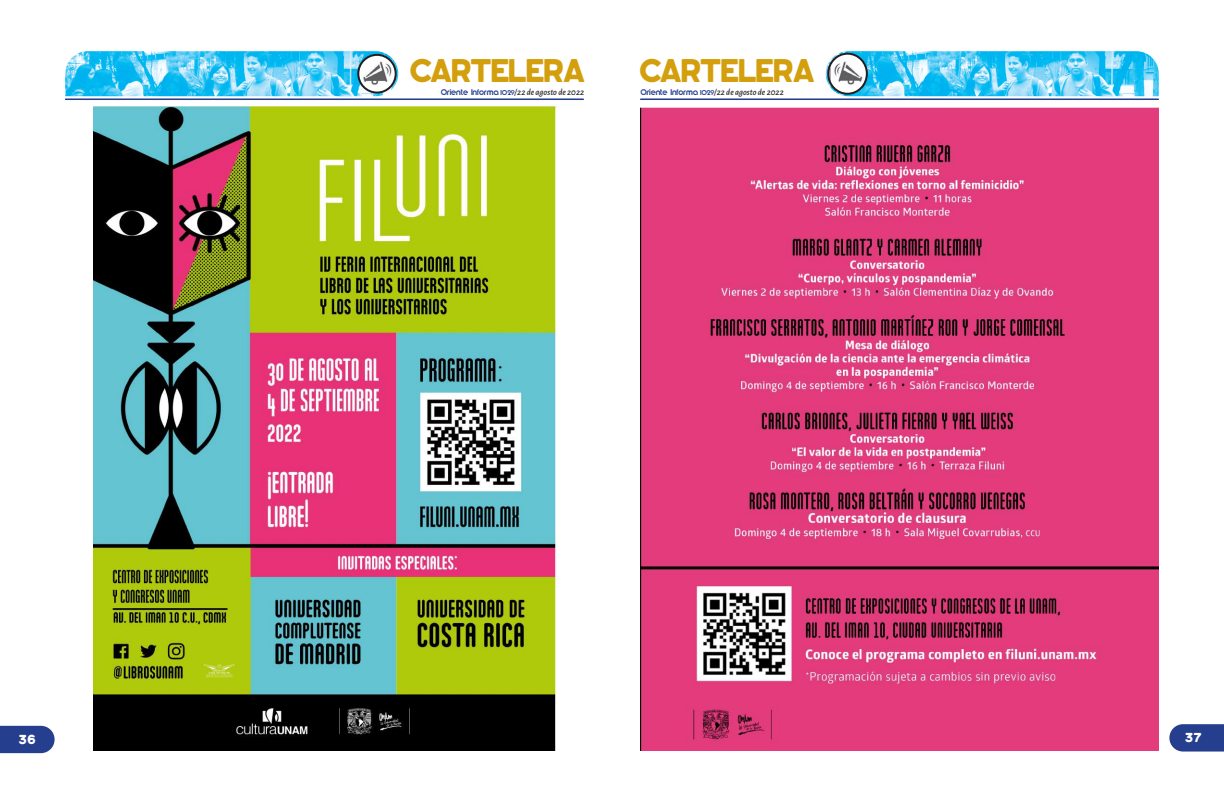
<style>
.page{position:relative;width:1224px;height:792px;background:#fff}
.page>*{position:absolute;margin:0;border:0;box-sizing:border-box;transform-origin:0 0}
.t1{font:34px "Geovano Sans";letter-spacing:-.06em;color:#d49f0c}
.t2{font:700 13px "Armavir 01";color:#fff}
.t3{font:italic 500 9px "Alegreya Sans";color:#231f20}
.s1{font-family:"Brandish";font-weight:400;font-style:normal;font-size:7px;color:#253f8e}
.s2{font-family:"Brandish";font-weight:400;font-style:normal;font-size:6px;color:#253f8e}
</style>
<div class="page">
<svg style="left:0;top:726px;width:55px;height:27px"></svg>
<svg style="left:1169px;top:724px;width:55px;height:28px;background:#374e97"></svg>
<svg style="left:65px;top:99px;width:519px;height:1px"></svg>
<img style="left:65px;top:51px;width:333px;height:45px">
<img style="left:358px;top:55px;width:38px;height:38px">
<div style="left:357px;top:54px;width:40px;height:40px;border:2px solid #231f20;border-radius:50%"></div>
<svg style="left:640px;top:99px;width:519px;height:1px"></svg>
<img style="left:826px;top:51px;width:333px;height:45px">
<img style="left:828px;top:55px;width:39px;height:39px">
<div style="left:827px;top:53px;width:41px;height:42px;border:2px solid #231f20;border-radius:50%"></div>
<img style="left:94px;top:107px;width:463px;height:643px">
<img style="left:640px;top:108px;width:519px;height:642px">
<h1 class="t1" style="left:409px;top:51px;width:178px">CARTELERA</h1>
<p class="t3" style="left:441px;top:86px;width:145px"><span class="s1">Oriente Informa</span> <span class="s2">1029</span>/22 de agosto de 2022</p>
<h1 class="t1" style="left:639px;top:51px;width:178px">CARTELERA</h1>
<p class="t3" style="left:640px;top:86px;width:145px"><span class="s1">Oriente Informa</span> <span class="s2">1029</span>/22 de agosto de 2022</p>
<h2 class="t2" style="left:18px;top:732px;width:19px">36</h2>
<h2 class="t2" style="left:1185px;top:730px;width:19px">37</h2>
</div>
